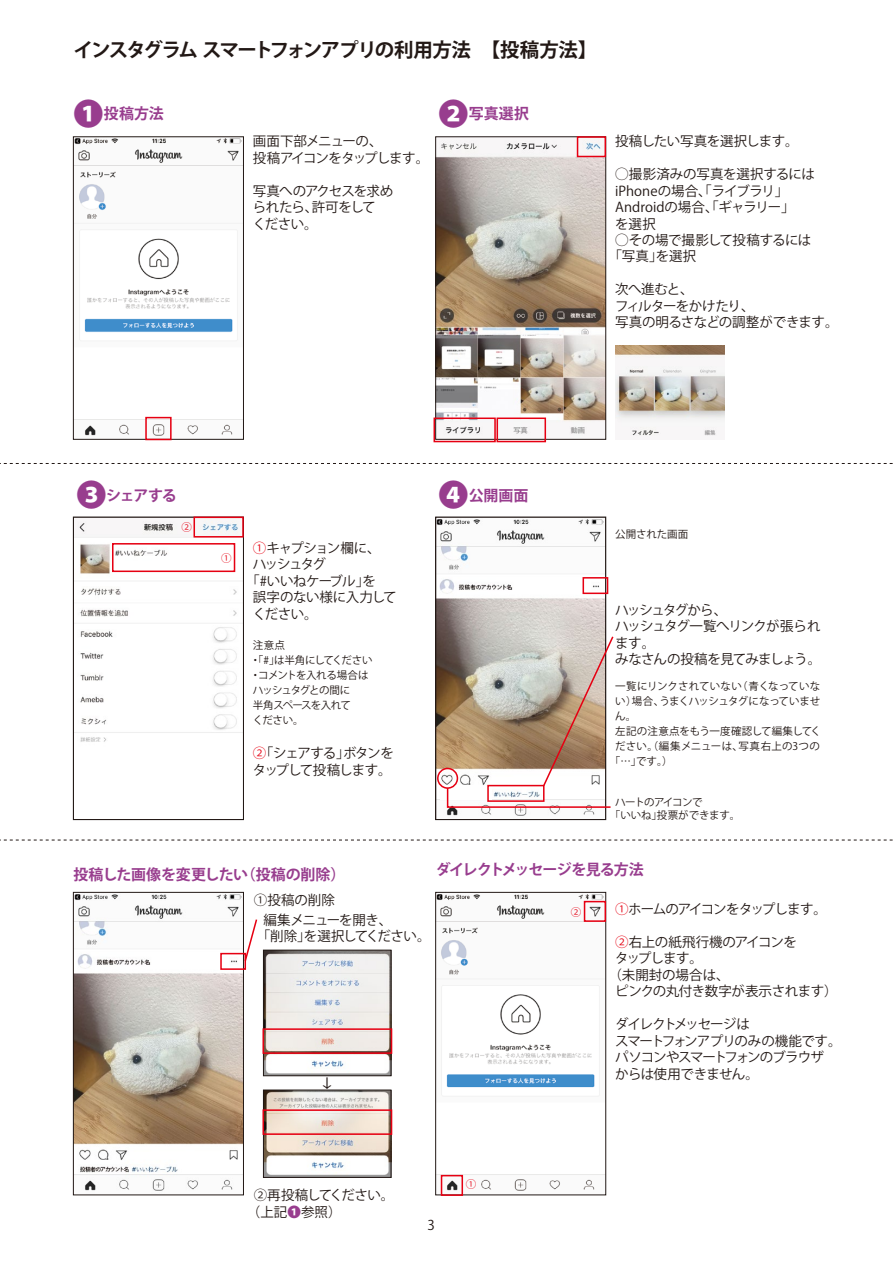
<style>
.page{position:relative;width:893px;height:1263px;background:#fff}
.page>*{position:absolute;margin:0;border:0;box-sizing:border-box;transform-origin:0 0}
.t1{font:700 19.5px "Koz Go Pr 6 N";letter-spacing:-.085em;color:#221815}
.t2{font:700 15px "Koz Go Pr 6 N";letter-spacing:-.025em;color:#983d8e}
.t3{font:700 15px "Koz Go Pr 6 N";letter-spacing:-.06em;color:#983d8e}
.t4{font:13.5px/16.5px "Koz Go Pr 6 N";letter-spacing:-.045em;color:#221815}
.t5{font:13.5px/16.5px "Koz Go Pr 6 N";letter-spacing:-.065em;color:#221815}
.t6{font:13.5px/16.5px "Koz Go Pr 6 N";letter-spacing:-.08em;color:#221815}
.t7{font:13.5px "Koz Go Pr 6 N";letter-spacing:-.005em;color:#221815}
.t8{font:13.5px "Koz Go Pr 6 N";letter-spacing:-.025em;color:#221815}
.t9{font:13.5px "Koz Go Pr 6 N";color:#221815}
.t10{font:13.5px "Koz Go Pr 6 N";letter-spacing:-.015em;color:#221815}
.t11{font:12.6px "Koz Go Pr 6 N";color:#221815;scale:1.43 1}
.t12{font:10.5px/15px "Koz Go Pr 6 N";letter-spacing:-.05em;color:#221815}
.t13{font:10.5px "Koz Go Pr 6 N";letter-spacing:.005em;color:#221815}
.t14{font:10.5px/13.5px "Koz Go Pr 6 N";letter-spacing:-.025em;color:#221815}
.t15{font:10.5px "Koz Go Pr 6 N";letter-spacing:-.045em;color:#221815}
.t16{font:10.5px "Koz Go Pr 6 N";letter-spacing:.02em;color:#221815}
.t17{font:10.5px "Koz Go Pr 6 N";color:#e60012}
.s1{font-size:30px}
.s2{color:#e60012}
.s3{font-weight:700;color:#983d8e}
</style>
<div class="page">
<img style="left:265px;top:1092px;width:124px;height:83px">
<div style="left:263px;top:1090px;width:128px;height:87px;border:1px solid #221815"></div>
<img style="left:75px;top:894px;width:167px;height:297px">
<div style="left:73px;top:892px;width:171px;height:303px;border:1px solid #221815"></div>
<img style="left:265px;top:952px;width:124px;height:122px">
<div style="left:263px;top:950px;width:128px;height:126px;border:1px solid #221815"></div>
<img style="left:437px;top:139px;width:167px;height:298px">
<div style="left:435px;top:137px;width:171px;height:302px;border:1px solid #221815"></div>
<img style="left:75px;top:139px;width:167px;height:297px">
<div style="left:73px;top:137px;width:171px;height:303px;border:1px solid #221815"></div>
<img style="left:437px;top:894px;width:167px;height:299px">
<div style="left:435px;top:892px;width:171px;height:303px;border:1px solid #221815"></div>
<div style="left:145px;top:417px;width:27px;height:23px;border:2px solid #e60012"></div>
<svg style="left:0;top:463px;width:893px;height:1px"></svg>
<svg style="left:0;top:840px;width:893px;height:1px"></svg>
<div style="left:577px;top:136px;width:29px;height:21px;border:2px solid #e60012"></div>
<div style="left:433px;top:417px;width:63px;height:25px;border:2px solid #e60012"></div>
<div style="left:496px;top:417px;width:50px;height:25px;border:2px solid #e60012"></div>
<img style="left:75px;top:519px;width:166px;height:223px">
<div style="left:73px;top:517px;width:171px;height:303px;border:1px solid #221815"></div>
<div style="left:193px;top:516px;width:51px;height:21px;border:2px solid #e60012"></div>
<div style="left:584px;top:901px;width:22px;height:21px;border:2px solid #e60012"></div>
<div style="left:441px;top:1175px;width:22px;height:21px;border:2px solid #e60012"></div>
<div style="left:112px;top:543px;width:123px;height:29px;border:2px solid #e60012"></div>
<img style="left:438px;top:519px;width:166px;height:297px">
<div style="left:435px;top:517px;width:171px;height:303px;border:1px solid #221815"></div>
<img style="left:615px;top:345px;width:110px;height:91px">
<div style="left:441px;top:787px;width:51px;height:13px;background:#fff"></div>
<div style="left:437px;top:768px;width:21px;height:21px;border:2px solid #e60012;border-radius:50%"></div>
<div style="left:582px;top:577px;width:26px;height:17px;border:2px solid #e60012"></div>
<svg style="left:446px;top:635px;width:168px;height:174px"></svg>
<div style="left:220px;top:953px;width:26px;height:17px;border:2px solid #e60012"></div>
<svg style="left:243px;top:918px;width:15px;height:45px"></svg>
<div style="left:262px;top:1028px;width:130px;height:26px;border:2px solid #e60012"></div>
<div style="left:262px;top:1109px;width:130px;height:26px;border:2px solid #e60012"></div>
<h1 class="t1" style="left:73px;top:39px;width:525px">インスタグラム スマートフォンアプリの利用方法　【投稿方法】</h1>
<p class="t2" style="left:73px;top:105px;width:92px"><span class="s1">❶</span>投稿方法</p>
<p class="t2" style="left:439px;top:105px;width:92px"><span class="s1">❷</span>写真選択</p>
<p class="t4" style="left:253px;top:133px;width:178px">画面下部メニューの、<br>投稿アイコンをタップします。</p>
<p class="t4" style="left:253px;top:183px;width:142px">写真へのアクセスを求められたら、許可をして<br>ください。</p>
<p class="t2" style="left:76px;top:487px;width:102px"><span class="s1">❸</span>シェアする</p>
<p class="t17" style="left:182px;top:521px;width:12px">②</p>
<p class="t17" style="left:221px;top:552px;width:12px">①</p>
<p class="t4" style="left:253px;top:540px;width:129px"><span class="s2">①</span>キャプション欄に、</p>
<p class="t4" style="left:253px;top:556px;width:75px">ハッシュタグ</p>
<p class="t4" style="left:246px;top:573px;width:131px">「#いいねケーブル」を</p>
<p class="t8" style="left:253px;top:590px;width:145px">誤字のない様に入力して</p>
<p class="t4" style="left:253px;top:606px;width:66px">ください。</p>
<p class="t12" style="left:250px;top:638px;width:124px">注意点<br>・「#」は半角にしてください・コメントを入れる場合はハッシュタグとの間に<br>半角スペースを入れて<br>ください。</p>
<p class="t6" style="left:253px;top:745px;width:142px"><span class="s2">②</span>「シェアする」ボタンをタップして投稿します。</p>
<p class="t2" style="left:439px;top:487px;width:91px"><span class="s1">❹</span>公開画面</p>
<p class="t4" style="left:615px;top:133px;width:185px">投稿したい写真を選択します。</p>
<p class="t10" style="left:615px;top:166px;width:201px">◯撮影済みの写真を選択するには</p>
<p class="t7" style="left:615px;top:183px;width:175px">iPhoneの場合、「ライブラリ」</p>
<p class="t9" style="left:615px;top:199px;width:181px">Androidの場合、「ギャラリー」</p>
<p class="t4" style="left:615px;top:216px;width:42px">を選択</p>
<p class="t8" style="left:615px;top:232px;width:198px">◯その場で撮影して投稿するには</p>
<p class="t4" style="left:608px;top:249px;width:89px">「写真」を選択</p>
<p class="t4" style="left:615px;top:282px;width:225px">次へ進むと、<br>フィルターをかけたり、<br>写真の明るさなどの調整ができます。</p>
<p class="t14" style="left:615px;top:528px;width:74px">公開された画面</p>
<p class="t4" style="left:615px;top:602px;width:207px">ハッシュタグから、<br>ハッシュタグ一覧へリンクが張られます。<br>みなさんの投稿を見てみましょう。</p>
<p class="t13" style="left:615px;top:680px;width:206px">一覧にリンクされていない（青くなっていな</p>
<p class="t15" style="left:615px;top:695px;width:207px">い）場合、うまくハッシュタグになっていませ</p>
<p class="t14" style="left:615px;top:710px;width:22px">ん。</p>
<p class="t13" style="left:615px;top:725px;width:207px">左記の注意点をもう一度確認して編集してく</p>
<p class="t16" style="left:615px;top:740px;width:206px">ださい。（編集メニューは、写真右上の3つの</p>
<p class="t14" style="left:610px;top:755px;width:64px">「…」です。）</p>
<p class="t14" style="left:610px;top:795px;width:132px;text-indent:5px">ハートのアイコンで<br>「いいね」投票ができます。</p>
<p class="t2" style="left:73px;top:866px;width:274px">投稿した画像を変更したい（投稿の削除）</p>
<p class="t3" style="left:436px;top:861px;width:210px">ダイレクトメッセージを見る方法</p>
<p class="t4" style="left:257px;top:912px;width:175px;text-indent:7px">編集メニューを開き、<br>「削除」を選択してください。</p>
<p class="t4" style="left:254px;top:892px;width:83px">①投稿の削除</p>
<p class="t6" style="left:615px;top:901px;width:213px"><span class="s2">①</span>ホームのアイコンをタップします。</p>
<p class="t4" style="left:615px;top:934px;width:183px"><span class="s2">②</span>右上の紙飛行機のアイコンを</p>
<p class="t4" style="left:615px;top:950px;width:89px">タップします。</p>
<p class="t7" style="left:608px;top:967px;width:123px">（未開封の場合は、</p>
<p class="t4" style="left:615px;top:983px;width:224px">ピンクの丸付き数字が表示されます）</p>
<p class="t5" style="left:615px;top:1016px;width:228px">ダイレクトメッセージは<br>スマートフォンアプリのみの機能です。パソコンやスマートフォンのブラウザ<br>からは使用できません。</p>
<p class="t17" style="left:571px;top:906px;width:12px">②</p>
<p class="t11" style="left:318px;top:1076px;width:14px">↓</p>
<p class="t4" style="left:247px;top:1187px;width:149px;text-indent:7px">②再投稿してください。（上記<span class="s3">❶</span>参照）</p>
<p class="t4" style="left:427px;top:1217px;width:9px">3</p>
<p class="t17" style="left:466px;top:1178px;width:12px">①</p>
</div>
